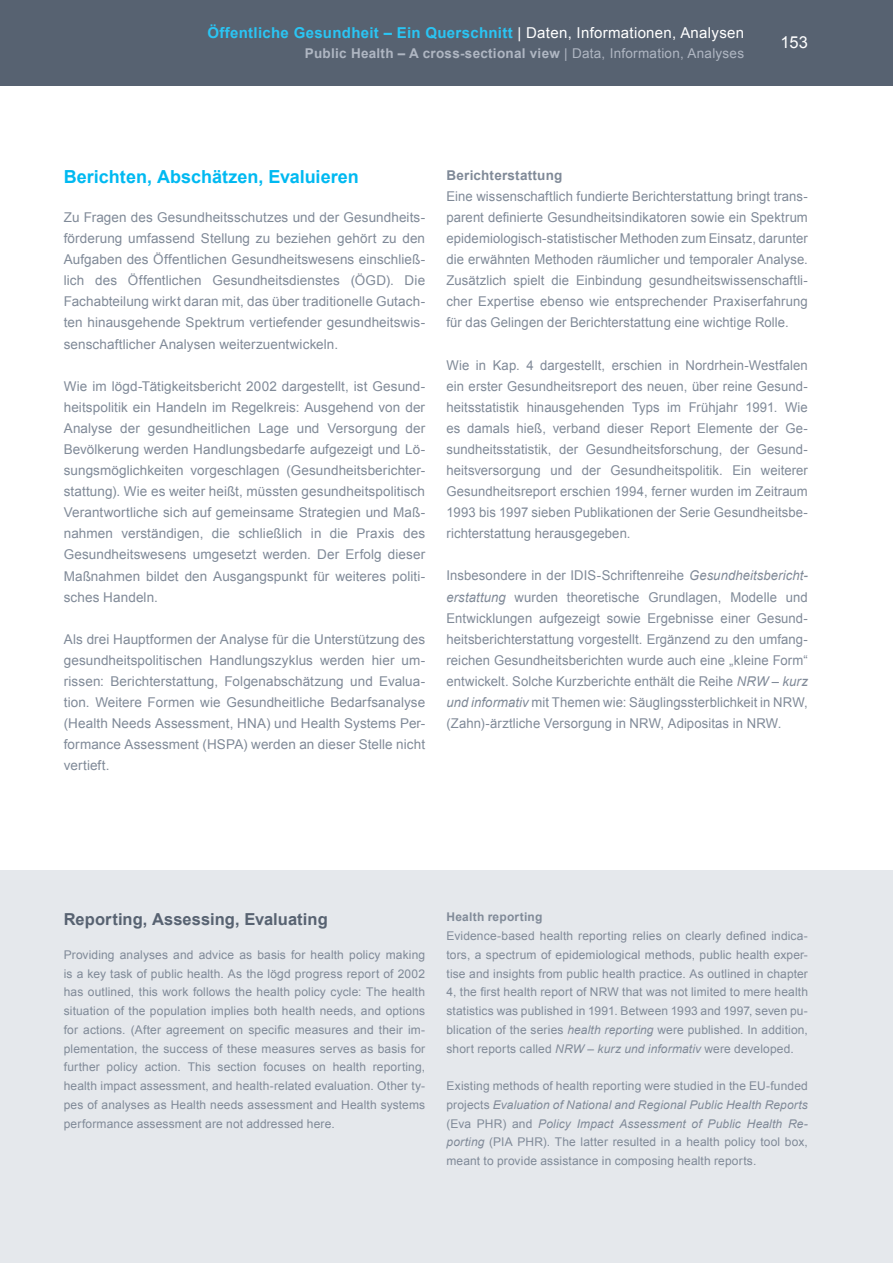
<style>
.page{position:relative;width:893px;height:1263px;background:#fff}
.page>*{position:absolute;margin:0;border:0;box-sizing:border-box;transform-origin:0 0}
.t1{font:700 18px "Arial";color:#00b9f1}
.t2{font:700 16.5px "Arial";letter-spacing:.005em;color:#576271}
.t3{font:16.5px "Arial";color:#fff}
.t4{font:700 15px "Arial";letter-spacing:.02em;color:#2ac5f4}
.t5{font:13.5px/21.1px "Arial";letter-spacing:.005em;color:#808a98;text-align:justify}
.t6{font:700 13.5px "Arial";letter-spacing:.02em;color:#afb6c2}
.t7{font:700 13.5px "Arial";letter-spacing:.015em;color:#808a98}
.t8{font:12px/18.8px "Arial";letter-spacing:.01em;color:#808a98;text-align:justify}
.t9{font:700 12px "Arial";letter-spacing:.02em;color:#808a98}
.s1{font-weight:400;color:#fff}
.s2{font-weight:400}
.s3{font-style:italic}
</style>
<div class="page">
<div style="left:0;top:870px;width:893px;height:393px;background:#e5e8ec"></div>
<div style="left:0;top:0;width:893px;height:85px;background:#576271"></div>
<p class="t4" style="left:208px;top:23px;width:538px">Öffentliche Gesundheit – Ein Querschnitt <span class="s1">| Daten, Informationen, Analysen</span></p>
<p class="t6" style="left:305px;top:44px;width:441px">Public Health – A cross-sectional view <span class="s2">| Data, Information, Analyses</span></p>
<p class="t3" style="left:780px;top:32px;width:29px">153</p>
<h1 class="t1" style="left:64px;top:165px;width:296px">Berichten, Abschätzen, Evaluieren</h1>
<p class="t5" style="left:64px;top:207px;width:363px">Zu Fragen des Gesundheitsschutzes und der Gesundheits&shy;förderung umfassend Stellung zu beziehen gehört zu den Aufgaben des Öffentlichen Gesundheitswesens einschließ&shy;lich des Öffentlichen Gesundheitsdienstes (ÖGD). Die Fachabteilung wirkt daran mit, das über traditionelle Gutach&shy;ten hinausgehende Spektrum vertiefender gesundheitswis&shy;senschaftlicher Analysen weiterzuentwickeln.</p>
<p class="t5" style="left:64px;top:376px;width:363px">Wie im lögd-Tätigkeitsbericht 2002 dargestellt, ist Gesund&shy;heitspolitik ein Handeln im Regelkreis: Ausgehend von der Analyse der gesundheitlichen Lage und Versorgung der Bevölkerung werden Handlungsbedarfe aufgezeigt und Lö&shy;sungsmöglichkeiten vorgeschlagen (Gesundheitsberichter&shy;stattung). Wie es weiter heißt, müssten gesundheitspolitisch Verantwortliche sich auf gemeinsame Strategien und Maß&shy;nahmen verständigen, die schließlich in die Praxis des Gesundheitswesens umgesetzt werden. Der Erfolg dieser Maßnahmen bildet den Ausgangspunkt für weiteres politi&shy;sches Handeln.</p>
<p class="t5" style="left:64px;top:629px;width:363px">Als drei Hauptformen der Analyse für die Unterstützung des gesundheitspolitischen Handlungszyklus werden hier um&shy;rissen: Berichterstattung, Folgenabschätzung und Evalua&shy;tion. Weitere Formen wie Gesundheitliche Bedarfsanalyse (Health Needs Assessment, HNA) und Health Systems Per&shy;formance Assessment (HSPA) werden an dieser Stelle nicht vertieft.</p>
<p class="t7" style="left:446px;top:166px;width:117px">Berichterstattung</p>
<p class="t5" style="left:446px;top:186px;width:363px">Eine wissenschaftlich fundierte Berichterstattung bringt trans&shy;parent definierte Gesundheitsindikatoren sowie ein Spektrum epidemiologisch-statistischer Methoden zum Einsatz, darunter die erwähnten Methoden räumlicher und temporaler Analyse.<br>Zusätzlich spielt die Einbindung gesundheitswissenschaftli&shy;cher Expertise ebenso wie entsprechender Praxiserfahrung für das Gelingen der Berichterstattung eine wichtige Rolle.</p>
<p class="t5" style="left:446px;top:354px;width:363px">Wie in Kap. 4 dargestellt, erschien in Nordrhein-Westfalen ein erster Gesundheitsreport des neuen, über reine Gesund&shy;heitsstatistik hinausgehenden Typs im Frühjahr 1991. Wie es damals hieß, verband dieser Report Elemente der Ge&shy;sundheitsstatistik, der Gesundheitsforschung, der Gesund&shy;heitsversorgung und der Gesundheitspolitik. Ein weiterer Gesundheitsreport erschien 1994, ferner wurden im Zeitraum 1993 bis 1997 sieben Publikationen der Serie Gesundheitsbe&shy;richterstattung herausgegeben.</p>
<p class="t5" style="left:446px;top:565px;width:363px">Insbesondere in der IDIS-Schriftenreihe <span class="s3">Gesundheitsbericht&shy;erstattung</span> wurden theoretische Grundlagen, Modelle und Entwicklungen aufgezeigt sowie Ergebnisse einer Gesund&shy;heitsberichterstattung vorgestellt. Ergänzend zu den umfang&shy;reichen Gesundheitsberichten wurde auch eine „kleine Form“ entwickelt. Solche Kurzberichte enthält die Reihe <span class="s3">NRW – kurz und informativ</span> mit Themen wie: Säuglingssterblichkeit in NRW, (Zahn)-ärztliche Versorgung in NRW, Adipositas in NRW.</p>
<p class="t2" style="left:64px;top:908px;width:265px">Reporting, Assessing, Evaluating</p>
<p class="t8" style="left:64px;top:945px;width:363px">Providing analyses and advice as basis for health policy making is a key task of public health. As the lögd progress report of 2002 has outlined, this work follows the health policy cycle: The health situation of the population implies both health needs, and options for actions. (After agreement on specific measures and their im&shy;plementation, the success of these measures serves as basis for further policy action. This section focuses on health reporting, health impact assessment, and health-related evaluation. Other ty&shy;pes of analyses as Health needs assessment and Health systems performance assessment are not addressed here.</p>
<p class="t9" style="left:446px;top:909px;width:97px">Health reporting</p>
<p class="t8" style="left:446px;top:927px;width:363px">Evidence-based health reporting relies on clearly defined indica&shy;tors, a spectrum of epidemiological methods, public health exper&shy;tise and insights from public health practice. As outlined in chapter 4, the first health report of NRW that was not limited to mere health statistics was published in 1991. Between 1993 and 1997, seven pu&shy;blication of the series <span class="s3">health reporting</span> were published. In addition, short reports called <span class="s3">NRW – kurz und informativ</span> were developed.</p>
<p class="t8" style="left:446px;top:1077px;width:363px">Existing methods of health reporting were studied in the EU-funded projects <span class="s3">Evaluation of National and Regional Public Health Reports </span>(Eva PHR) and <span class="s3">Policy Impact Assessment of Public Health Re&shy;porting</span> (PIA PHR). The latter resulted in a health policy tool box, meant to provide assistance in composing health reports.</p>
</div>
